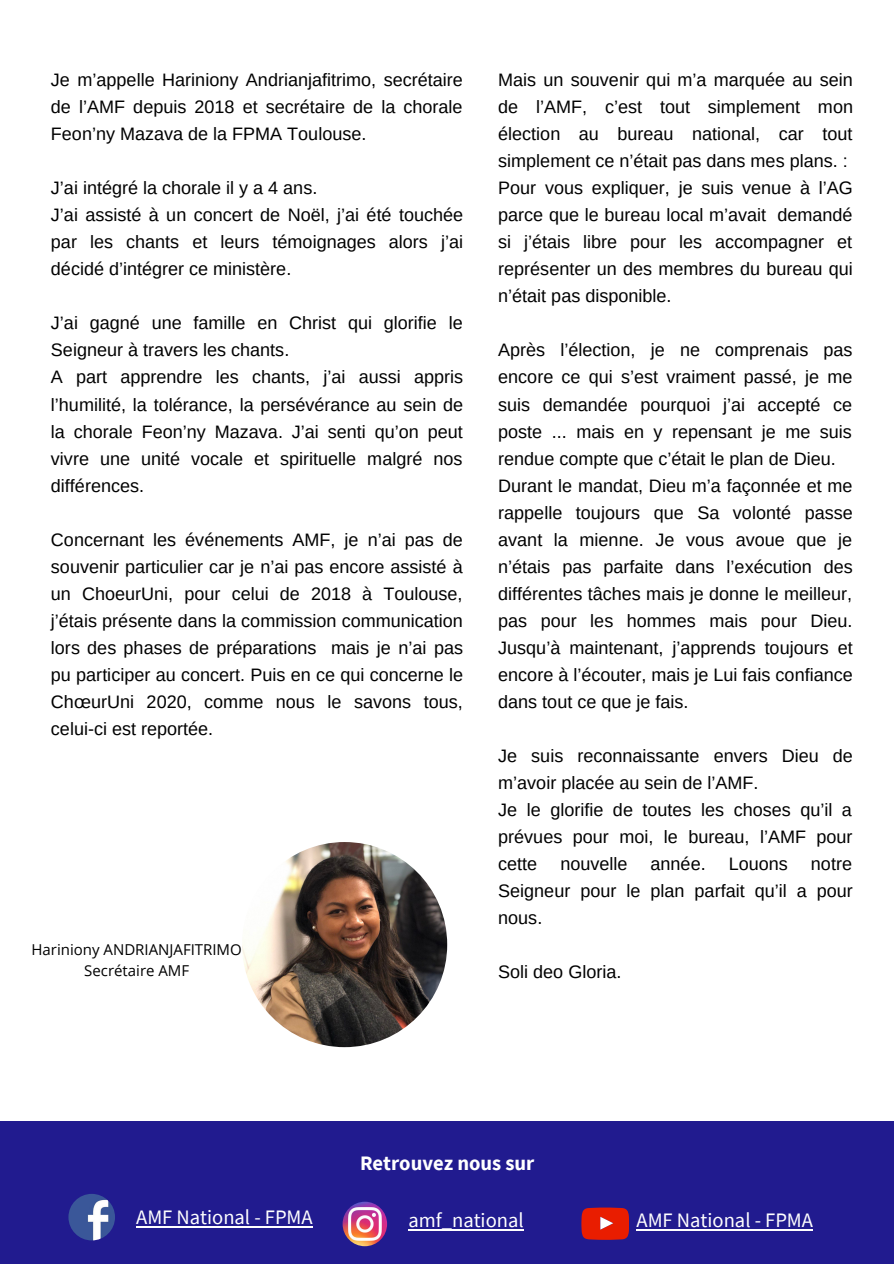
<style>
.page{position:relative;width:894px;height:1264px;background:#fff}
.page>*{position:absolute;margin:0;border:0;box-sizing:border-box;transform-origin:0 0}
.t1{font:20.55px "Source Sans Pro";color:#fff}
.t2{font:700 20.55px "Source Sans Pro";color:#fff}
.t3{font:18px/27px "Arimo";color:#000;text-align:justify}
.t4{font:15px "Open Sans";color:#000}
</style>
<div class="page">
<img style="left:242px;top:842px;width:205px;height:205px;border-radius:50%">
<div style="left:0;top:1120px;width:893px;height:143px;background:#211b8f"></div>
<img style="left:68px;top:1193px;width:47px;height:47px;border-radius:50%">
<img style="left:342px;top:1201px;width:45px;height:45px;border-radius:50%">
<svg style="left:581px;top:1207px;width:47px;height:32px;background:#dd2917"></svg>
<hr style="left:136px;top:1226px;width:177px;height:2px;background:#fff">
<hr style="left:408px;top:1228px;width:115px;height:2px;background:#fff">
<hr style="left:636px;top:1228px;width:176px;height:2px;background:#fff">
<p class="t3" style="left:51px;top:66px;width:413px">Je m’appelle Hariniony Andrianjafitrimo, secrétaire de l’AMF depuis 2018 et secrétaire de la chorale Feon’ny Mazava de la FPMA Toulouse.</p>
<p class="t3" style="left:51px;top:174px;width:268px">J’ai intégré la chorale il y a 4 ans.</p>
<p class="t3" style="left:51px;top:201px;width:413px">J’ai assisté à un concert de Noël, j’ai été touchée par les chants et leurs témoignages alors j’ai décidé d’intégrer ce ministère.</p>
<p class="t3" style="left:51px;top:310px;width:413px">J’ai gagné une famille en Christ qui glorifie le<br>Seigneur à travers les chants.</p>
<p class="t3" style="left:51px;top:364px;width:413px">A part apprendre les chants, j’ai aussi appris l’humilité, la tolérance, la persévérance au sein de la chorale Feon’ny Mazava. J’ai senti qu’on peut vivre une unité vocale et spirituelle malgré nos différences.</p>
<p class="t3" style="left:51px;top:526px;width:413px">Concernant les événements AMF, je n’ai pas de souvenir particulier car je n’ai pas encore assisté à un ChoeurUni, pour celui de 2018 à Toulouse, j’étais présente dans la commission communication lors des phases de préparations mais je n’ai pas pu participer au concert. Puis en ce qui concerne le ChœurUni 2020, comme nous le savons tous, celui-ci est reportée.</p>
<p class="t4" style="left:32px;top:939px;width:212px">Hariniony ANDRIANJAFITRIMO</p>
<p class="t4" style="left:84px;top:959px;width:106px">Secrétaire AMF</p>
<p class="t3" style="left:498px;top:66px;width:356px">Mais un souvenir qui m’a marquée au sein de l’AMF, c’est tout simplement mon élection au bureau national, car tout simplement ce n’était pas dans mes plans. :</p>
<p class="t3" style="left:498px;top:174px;width:356px">Pour vous expliquer, je suis venue à l’AG parce que le bureau local m’avait demandé si j’étais libre pour les accompagner et représenter un des membres du bureau qui n’était pas disponible.</p>
<p class="t3" style="left:498px;top:337px;width:356px">Après l’élection, je ne comprenais pas encore ce qui s’est vraiment passé, je me suis demandée pourquoi j’ai accepté ce poste ... mais en y repensant je me suis rendue compte que c’était le plan de Dieu.</p>
<p class="t3" style="left:498px;top:472px;width:356px">Durant le mandat, Dieu m’a façonnée et me rappelle toujours que Sa volonté passe avant la mienne. Je vous avoue que je n’étais pas parfaite dans l’exécution des différentes tâches mais je donne le meilleur, pas pour les hommes mais pour Dieu.<br>Jusqu’à maintenant, j’apprends toujours et encore à l’écouter, mais je Lui fais confiance dans tout ce que je fais.</p>
<p class="t3" style="left:498px;top:742px;width:356px">Je suis reconnaissante envers Dieu de m’avoir placée au sein de l’AMF.</p>
<p class="t3" style="left:498px;top:796px;width:356px">Je le glorifie de toutes les choses qu’il a prévues pour moi, le bureau, l’AMF pour cette</p>
<p class="t3" style="left:560px;top:850px;width:69px">nouvelle</p>
<p class="t3" style="left:650px;top:850px;width:57px">année.</p>
<p class="t3" style="left:728px;top:850px;width:61px">Louons</p>
<p class="t3" style="left:498px;top:850px;width:356px;text-indent:312px">notre Seigneur pour le plan parfait qu’il a pour nous.</p>
<p class="t3" style="left:498px;top:958px;width:125px">Soli deo Gloria.</p>
<p class="t2" style="left:360px;top:1150px;width:176px">Retrouvez nous sur</p>
<p class="t1" style="left:136px;top:1204px;width:178px">AMF National - FPMA</p>
<p class="t1" style="left:408px;top:1206px;width:117px">amf_national</p>
<p class="t1" style="left:636px;top:1206px;width:178px">AMF National - FPMA</p>
</div>
